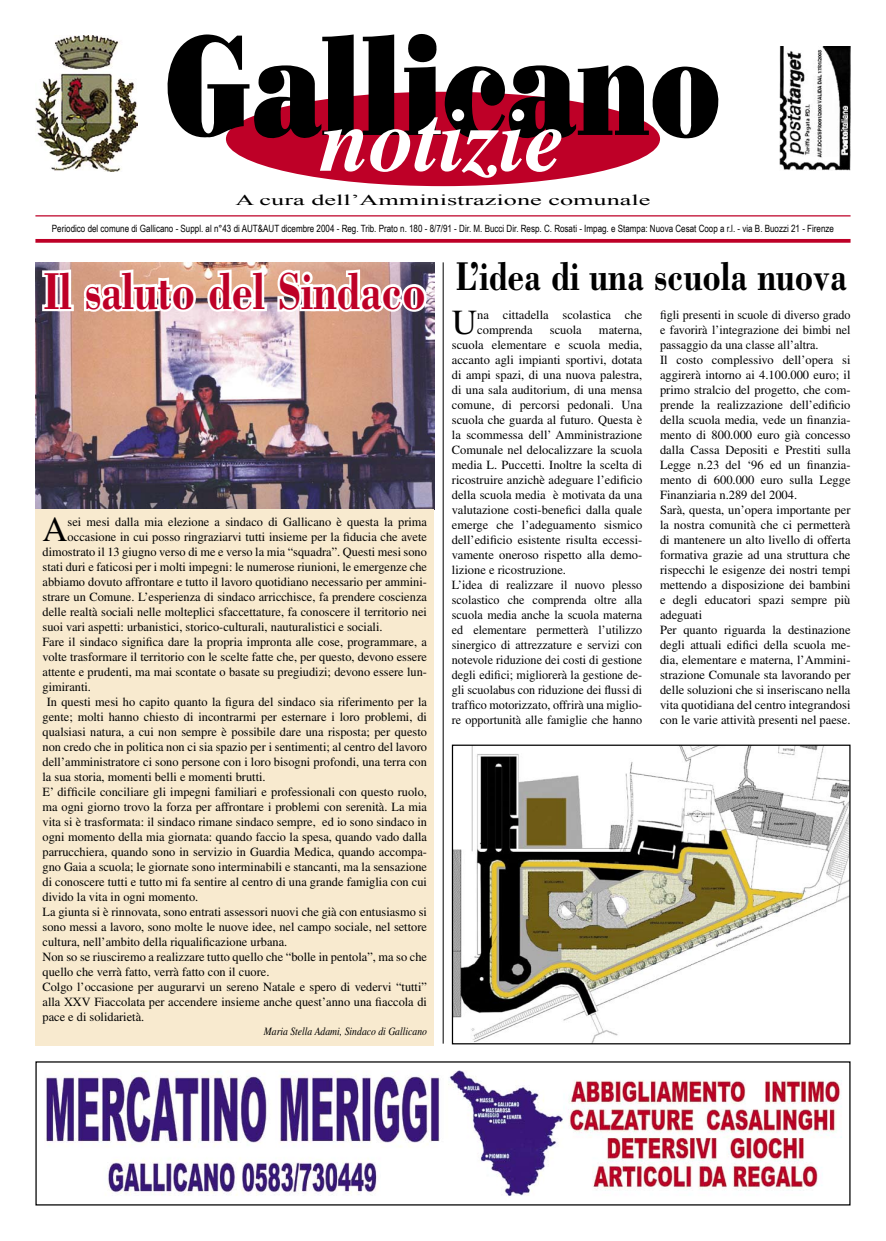
<style>
.page{position:relative;width:886px;height:1241px;background:#fff}
.page>*{position:absolute;margin:0;border:0;box-sizing:border-box;transform-origin:0 0}
.t1{font:140px "Bodoni Poster";color:#000;scale:.75 1}
.t2{font:italic 700 90px "Times";color:#fff}
.t3{font:700 55px "Bodoni BT";color:#be0027;scale:.78 1}
.t4{font:700 42.5px "Bodoni BT";color:#000;scale:.8 1}
.t5{font:35.12px "Times";color:#000}
.t6{font:15px "Times New Roman";color:#000;scale:1.75 1}
.t7{font:12.5px/15px "Times";color:#000}
.t8{font:italic 11.25px "Times";color:#000;scale:.86 1}
.t9{font:10px "Arial Narrow";color:#000}
</style>
<div class="page">
<img style="left:35px;top:262px;width:399px;height:247px">
<div style="left:226px;top:92px;width:434px;height:94px;background:#be0027;border-radius:50%"></div>
<hr style="left:35px;top:215px;width:815px;height:1px;background:#be0027">
<svg style="left:35px;top:239px;width:815px;height:4px;background:#c21135"></svg>
<img style="left:780px;top:46px;width:70px;height:124px">
<img style="left:35px;top:35px;width:102px;height:137px">
<div style="left:35px;top:509px;width:399px;height:536px;background:#f8eacf"></div>
<svg style="left:40px;top:266px;width:158px;height:48px"></svg>
<svg style="left:205px;top:266px;width:64px;height:48px"></svg>
<svg style="left:275px;top:266px;width:154px;height:50px"></svg>
<img style="left:46px;top:1070px;width:796px;height:126px">
<hr style="left:443px;top:262px;width:1px;height:781px;background:#000">
<img style="left:454px;top:746px;width:394px;height:296px">
<div style="left:452px;top:744px;width:398px;height:300px;border:1px solid #000"></div>
<h1 class="t1" style="left:165px;top:0;width:742px">Gallicano</h1>
<h2 class="t2" style="left:320px;top:88px;width:247px">notizie</h2>
<p class="t6" style="left:236px;top:189px;width:239px">A cura dell’Amministrazione comunale</p>
<p class="t9" style="left:52px;top:221px;width:783px">Periodico del comune di Gallicano - Suppl. al n°43 di AUT&amp;AUT dicembre 2004 - Reg. Trib. Prato n. 180 - 8/7/91 - Dir. M. Bucci Dir. Resp. C. Rosati - Impag. e Stampa: Nuova Cesat Coop a r.l. - via B. Buozzi 21 - Firenze</p>
<h3 class="t3" style="left:43px;top:256px;width:492px">Il saluto del Sindaco</h3>
<h3 class="t5" style="left:43px;top:509px;width:27px">A</h3>
<p class="t7" style="left:68px;top:514px;width:361px">sei mesi dalla mia elezione a sindaco di Gallicano è questa la prima</p>
<p class="t7" style="left:68px;top:529px;width:361px">occasione in cui posso ringraziarvi tutti insieme per la fiducia che avete</p>
<p class="t7" style="left:43px;top:544px;width:386px">dimostrato il 13 giugno verso di me e verso la mia “squadra”. Questi mesi sono</p>
<p class="t7" style="left:43px;top:559px;width:386px">stati duri e faticosi per i molti impegni: le numerose riunioni, le emergenze che</p>
<p class="t7" style="left:43px;top:574px;width:386px">abbiamo dovuto affrontare e tutto il lavoro quotidiano necessario per ammini-</p>
<p class="t7" style="left:43px;top:589px;width:386px">strare un Comune. L’esperienza di sindaco arricchisce, fa prendere coscienza</p>
<p class="t7" style="left:43px;top:604px;width:386px">delle realtà sociali nelle molteplici sfaccettature, fa conoscere il territorio nei</p>
<p class="t7" style="left:43px;top:619px;width:341px">suoi vari aspetti: urbanistici, storico-culturali, nauturalistici e sociali.</p>
<p class="t7" style="left:43px;top:634px;width:386px">Fare il sindaco significa dare la propria impronta alle cose, programmare, a</p>
<p class="t7" style="left:43px;top:649px;width:386px">volte trasformare il territorio con le scelte fatte che, per questo, devono essere</p>
<p class="t7" style="left:43px;top:664px;width:386px">attente e prudenti, ma mai scontate o basate su pregiudizi; devono essere lun-</p>
<p class="t7" style="left:43px;top:679px;width:50px">gimiranti.</p>
<p class="t7" style="left:47px;top:694px;width:382px">In questi mesi ho capito quanto la figura del sindaco sia riferimento per la</p>
<p class="t7" style="left:43px;top:709px;width:386px">gente; molti hanno chiesto di incontrarmi per esternare i loro problemi, di</p>
<p class="t7" style="left:43px;top:724px;width:386px">qualsiasi natura, a cui non sempre è possibile dare una risposta; per questo</p>
<p class="t7" style="left:43px;top:739px;width:386px">non credo che in politica non ci sia spazio per i sentimenti; al centro del lavoro</p>
<p class="t7" style="left:43px;top:754px;width:386px">dell’amministratore ci sono persone con i loro bisogni profondi, una terra con</p>
<p class="t7" style="left:43px;top:769px;width:225px">la sua storia, momenti belli e momenti brutti.</p>
<p class="t7" style="left:43px;top:784px;width:386px">E’ difficile conciliare gli impegni familiari e professionali con questo ruolo,</p>
<p class="t7" style="left:43px;top:799px;width:386px">ma ogni giorno trovo la forza per affrontare i problemi con serenità. La mia</p>
<p class="t7" style="left:43px;top:814px;width:386px">vita si è trasformata: il sindaco rimane sindaco sempre, ed io sono sindaco in</p>
<p class="t7" style="left:43px;top:829px;width:386px">ogni momento della mia giornata: quando faccio la spesa, quando vado dalla</p>
<p class="t7" style="left:43px;top:844px;width:386px">parrucchiera, quando sono in servizio in Guardia Medica, quando accompa-</p>
<p class="t7" style="left:43px;top:859px;width:386px">gno Gaia a scuola; le giornate sono interminabili e stancanti, ma la sensazione</p>
<p class="t7" style="left:43px;top:874px;width:386px">di conoscere tutti e tutto mi fa sentire al centro di una grande famiglia con cui</p>
<p class="t7" style="left:43px;top:889px;width:157px">divido la vita in ogni momento.</p>
<p class="t7" style="left:43px;top:904px;width:386px">La giunta si è rinnovata, sono entrati assessori nuovi che già con entusiasmo si</p>
<p class="t7" style="left:43px;top:919px;width:386px">sono messi a lavoro, sono molte le nuove idee, nel campo sociale, nel settore</p>
<p class="t7" style="left:43px;top:934px;width:246px">cultura, nell’ambito della riqualificazione urbana.</p>
<p class="t7" style="left:43px;top:949px;width:386px">Non so se riusciremo a realizzare tutto quello che “bolle in pentola”, ma so che</p>
<p class="t7" style="left:43px;top:964px;width:228px">quello che verrà fatto, verrà fatto con il cuore.</p>
<p class="t7" style="left:43px;top:979px;width:386px">Colgo l’occasione per augurarvi un sereno Natale e spero di vedervi “tutti”</p>
<p class="t7" style="left:43px;top:994px;width:386px">alla XXV Fiaccolata per accendere insieme anche quest’anno una fiaccola di</p>
<p class="t7" style="left:43px;top:1009px;width:103px">pace e di solidarietà.</p>
<p class="t8" style="left:264px;top:1024px;width:191px">Maria Stella Adami, Sindaco di Gallicano</p>
<h3 class="t4" style="left:455px;top:250px;width:491px">L’idea di una scuola nuova</h3>
<h3 class="t5" style="left:452px;top:302px;width:27px">U</h3>
<p class="t7" style="left:477px;top:307px;width:167px">na cittadella scolastica che comprenda</p>
<p class="t7" style="left:550px;top:322px;width:33px">scuola</p>
<p class="t7" style="left:452px;top:322px;width:192px;text-indent:147px">materna, scuola elementare e scuola media, accanto agli impianti sportivi, dotata di ampi spazi, di una nuova palestra, di una sala auditorium, di una mensa comune, di percorsi pedonali. Una scuola che guarda al futuro. Questa è la scommessa dell’ Amministrazione Comunale nel delocalizzare la scuola media L. Puccetti. Inoltre la scelta di ricostruire anzichè adeguare l’edificio della scuola media è motivata da una valutazione costi-benefici dalla quale emerge che l’adeguamento sismico dell’edificio esistente risulta eccessi&shy;vamente oneroso rispetto alla demo&shy;lizione e ricostruzione.<br>L’idea di realizzare il nuovo plesso scolastico che comprenda oltre alla scuola media anche la scuola materna ed elementare permetterà l’utilizzo sinergico di attrezzature e servizi con notevole riduzione dei costi di gestione degli edifici; migliorerà la gestione de&shy;gli scuolabus con riduzione dei flussi di traffico motorizzato, offrirà una miglio&shy;re opportunità alle famiglie che hanno</p>
<p class="t7" style="left:660px;top:307px;width:192px">figli presenti in scuole di diverso grado e favorirà l’integrazione dei bimbi nel passaggio da una classe all’altra.<br>Il costo complessivo dell’opera si aggirerà intorno ai 4.100.000 euro; il primo stralcio del progetto, che com&shy;prende la realizzazione dell’edificio della scuola media, vede un finanzia&shy;mento di 800.000 euro già concesso dalla Cassa Depositi e Prestiti sulla Legge n.23 del ‘96 ed un finanzia&shy;mento di 600.000 euro sulla Legge Finanziaria n.289 del 2004.<br>Sarà, questa, un’opera importante per la nostra comunità che ci permetterà di mantenere un alto livello di offerta formativa grazie ad una struttura che rispecchi le esigenze dei nostri tempi mettendo a disposizione dei bambini e degli educatori spazi sempre più adeguati<br>Per quanto riguarda la destinazione degli attuali edifici della scuola me&shy;dia, elementare e materna, l’Ammini&shy;strazione Comunale sta lavorando per delle soluzioni che si inseriscano nella vita quotidiana del centro integrandosi con le varie attività presenti nel paese.</p>
</div>
